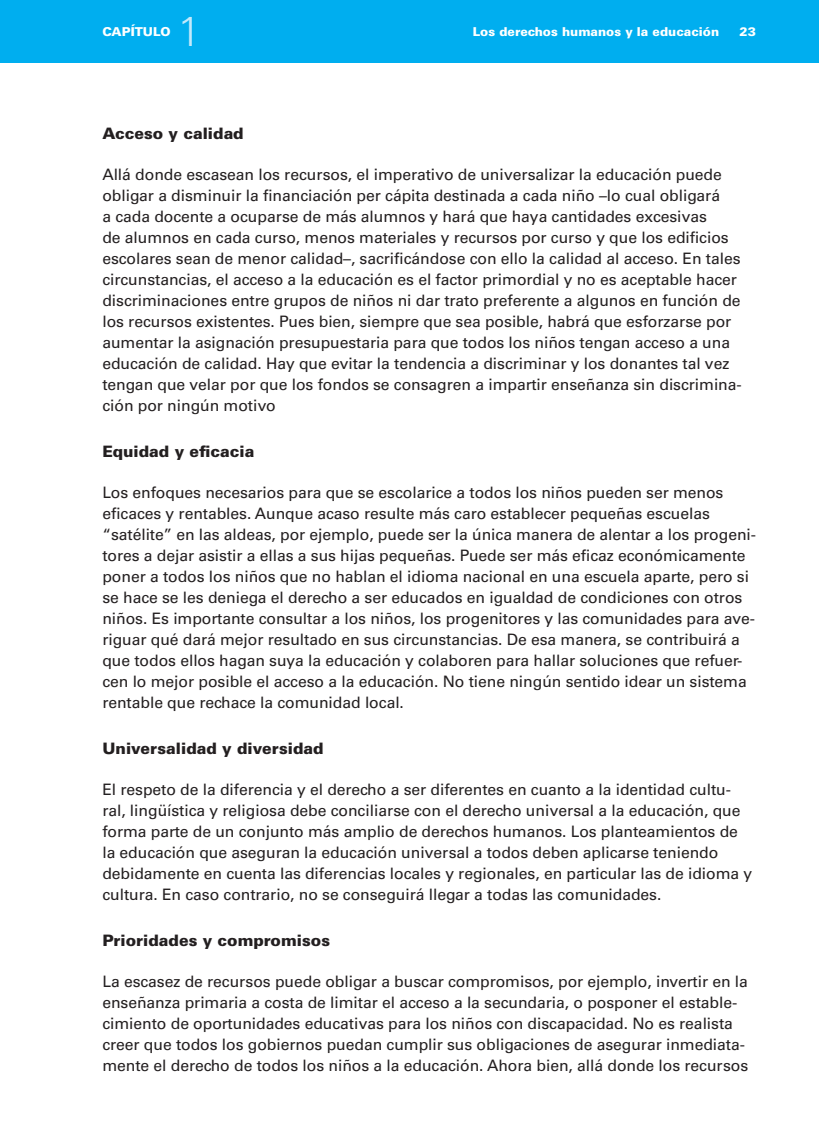
<style>
.page{position:relative;width:819px;height:1134px;background:#fff}
.page>*{position:absolute;margin:0;border:0;box-sizing:border-box;transform-origin:0 0}
.t1{font:300 42px "Univers";color:#c3e9fb}
.t2{font:15.75px/21px "Univers";letter-spacing:-.005em;color:#231f20}
.t3{font:900 15.75px "Univers";color:#231f20}
.t4{font:900 12.25px "Univers";color:#fff}
</style>
<div class="page">
<div style="left:0;top:0;width:819px;height:63px;background:#00aeef"></div>
<p class="t4" style="left:102px;top:27px;width:70px">CAPÍTULO</p>
<h1 class="t1" style="left:178px;top:15px;width:25px">1</h1>
<p class="t4" style="left:473px;top:27px;width:248px">Los derechos humanos y la educación</p>
<p class="t4" style="left:740px;top:27px;width:18px">23</p>
<p class="t3" style="left:102px;top:127px;width:143px">Acceso y calidad</p>
<p class="t2" style="left:102px;top:165px;width:641px">Allá donde escasean los recursos, el imperativo de universalizar la educación puede obligar a disminuir la financiación per cápita destinada a cada niño –lo cual obligará<br>a cada docente a ocuparse de más alumnos y hará que haya cantidades excesivas<br>de alumnos en cada curso, menos materiales y recursos por curso y que los edificios escolares sean de menor calidad–, sacrificándose con ello la calidad al acceso. En tales circunstancias, el acceso a la educación es el factor primordial y no es aceptable hacer discriminaciones entre grupos de niños ni dar trato preferente a algunos en función de los recursos existentes. Pues bien, siempre que sea posible, habrá que esforzarse por aumentar la asignación presupuestaria para que todos los niños tengan acceso a una educación de calidad. Hay que evitar la tendencia a discriminar y los donantes tal vez tengan que velar por que los fondos se consagren a impartir enseñanza sin discrimina&shy;ción por ningún motivo</p>
<p class="t3" style="left:102px;top:445px;width:153px">Equidad y eficacia</p>
<p class="t2" style="left:102px;top:484px;width:655px">Los enfoques necesarios para que se escolarice a todos los niños pueden ser menos eficaces y rentables. Aunque acaso resulte más caro establecer pequeñas escuelas “satélite” en las aldeas, por ejemplo, puede ser la única manera de alentar a los progeni&shy;tores a dejar asistir a ellas a sus hijas pequeñas. Puede ser más eficaz económicamente poner a todos los niños que no hablan el idioma nacional en una escuela aparte, pero si se hace se les deniega el derecho a ser educados en igualdad de condiciones con otros niños. Es importante consultar a los niños, los progenitores y las comunidades para ave&shy;riguar qué dará mejor resultado en sus circunstancias. De esa manera, se contribuirá a que todos ellos hagan suya la educación y colaboren para hallar soluciones que refuer&shy;cen lo mejor posible el acceso a la educación. No tiene ningún sentido idear un sistema rentable que rechace la comunidad local.</p>
<p class="t3" style="left:102px;top:742px;width:223px">Universalidad y diversidad</p>
<p class="t2" style="left:102px;top:781px;width:651px">El respeto de la diferencia y el derecho a ser diferentes en cuanto a la identidad cultu&shy;ral, lingüística y religiosa debe conciliarse con el derecho universal a la educación, que forma parte de un conjunto más amplio de derechos humanos. Los planteamientos de la educación que aseguran la educación universal a todos deben aplicarse teniendo debidamente en cuenta las diferencias locales y regionales, en particular las de idioma y cultura. En caso contrario, no se conseguirá llegar a todas las comunidades.</p>
<p class="t3" style="left:102px;top:934px;width:229px">Prioridades y compromisos</p>
<p class="t2" style="left:102px;top:973px;width:647px">La escasez de recursos puede obligar a buscar compromisos, por ejemplo, invertir en la enseñanza primaria a costa de limitar el acceso a la secundaria, o posponer el estable&shy;cimiento de oportunidades educativas para los niños con discapacidad. No es realista creer que todos los gobiernos puedan cumplir sus obligaciones de asegurar inmediata&shy;mente el derecho de todos los niños a la educación. Ahora bien, allá donde los recursos</p>
</div>
